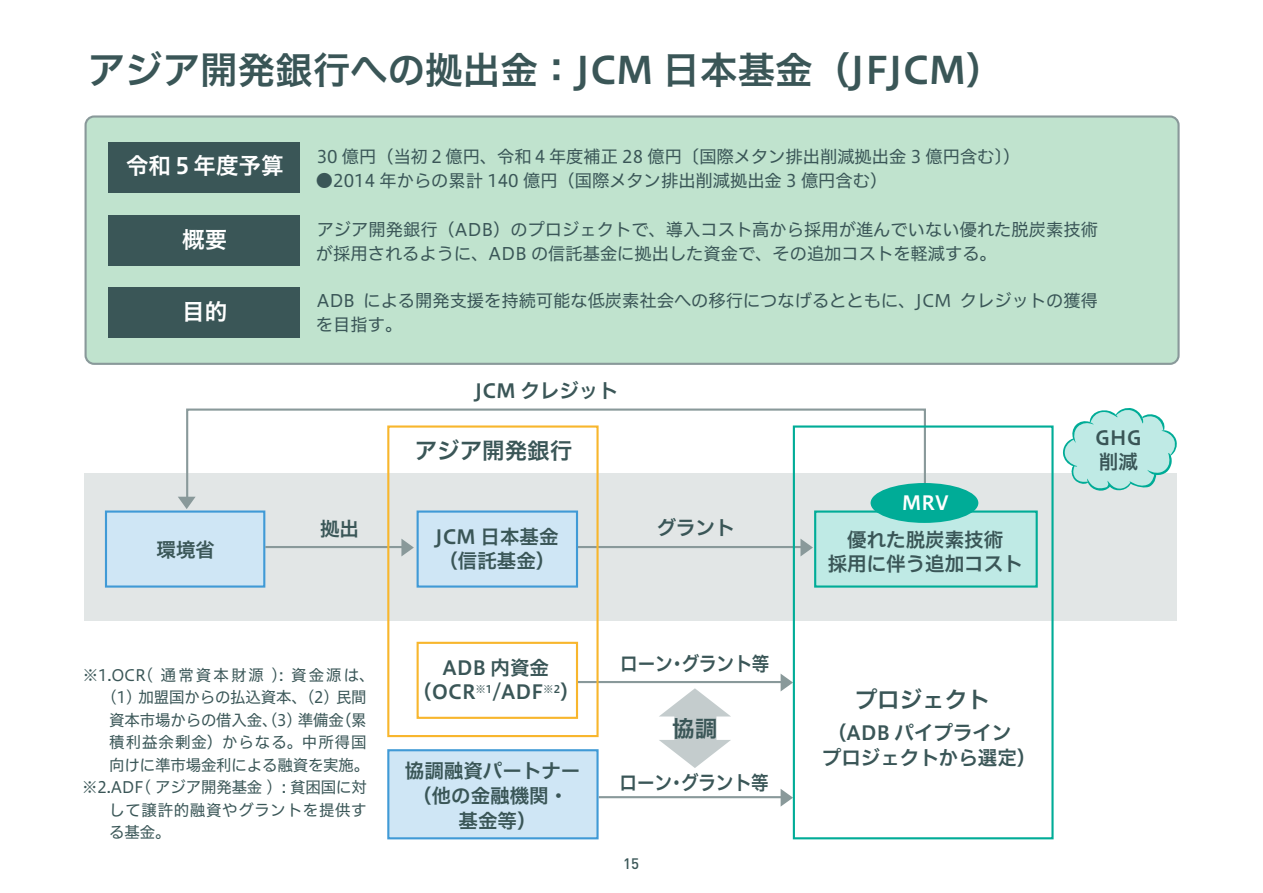
<style>
.page{position:relative;width:1263px;height:893px;background:#fff}
.page>*{position:absolute;margin:0;border:0;box-sizing:border-box;transform-origin:0 0}
.t1{font:37.5px "Hiragino UD Sans F Std W6";color:#3a5657}
.t2{font:22.5px "Hiragino UD Sans F Std W6";color:#3a5657}
.t3{font:22.5px "Hiragino UD Sans F Std W6";color:#fff}
.t4{font:19.5px/24.8px "Hiragino UD Sans F Std W6";color:#3a5657;text-align:center}
.t5{font:19.5px "Hiragino UD Sans F Std W6";color:#3a5657;scale:.9 1}
.t6{font:19.5px "Hiragino UD Sans F Std W6";color:#fff}
.t7{font:17.25px/24px "Hiragino UD Sans F Std W4";color:#3a5657}
.t8{font:15.75px "Hiragino UD Sans F Std W4";letter-spacing:-.01em;color:#3a5657}
.t9{font:15.75px "Hiragino UD Sans F Std W4";letter-spacing:.135em;color:#3a5657}
.t10{font:15.75px "Hiragino UD Sans F Std W4";letter-spacing:.065em;color:#3a5657}
.t11{font:15.75px "Hiragino UD Sans F Std W4";letter-spacing:.045em;color:#3a5657}
.t12{font:500 15px "DIN Pro";color:#3a5657}
</style>
<div class="page">
<div style="left:86px;top:117px;width:1092px;height:247px;background:#c0e3ce;border-radius:9px"></div>
<div style="left:85px;top:115px;width:1094px;height:250px;border:2px solid #89999a;border-radius:9px"></div>
<div style="left:84px;top:473px;width:1093px;height:147px;background:#e2e6e6"></div>
<div style="left:105px;top:510px;width:160px;height:78px;background:#cfe6f5;border:2px solid #409ad6"></div>
<div style="left:417px;top:510px;width:161px;height:78px;background:#cfe6f5;border:2px solid #409ad6"></div>
<div style="left:417px;top:642px;width:161px;height:77px;border:2px solid #f8b62d"></div>
<div style="left:814px;top:510px;width:224px;height:78px;background:#bfeae5;border:2px solid #00ac97"></div>
<svg style="left:659px;top:688px;width:72px;height:80px"></svg>
<div style="left:387px;top:749px;width:212px;height:90px;background:#cfe6f5;border:2px solid #409ad6"></div>
<div style="left:109px;top:287px;width:191px;height:51px;background:#3a5657"></div>
<div style="left:109px;top:215px;width:191px;height:51px;background:#3a5657"></div>
<div style="left:109px;top:142px;width:191px;height:51px;background:#3a5657"></div>
<hr style="left:265px;top:546px;width:140px;height:2px;background:#89999a">
<svg style="left:401px;top:539px;width:13px;height:17px"></svg>
<svg style="left:185px;top:408px;width:741px;height:100px"></svg>
<svg style="left:178px;top:497px;width:18px;height:12px"></svg>
<hr style="left:578px;top:546px;width:226px;height:2px;background:#89999a">
<svg style="left:800px;top:539px;width:13px;height:17px"></svg>
<hr style="left:578px;top:681px;width:206px;height:2px;background:#89999a">
<svg style="left:781px;top:674px;width:12px;height:17px"></svg>
<hr style="left:599px;top:796px;width:185px;height:2px;background:#89999a">
<svg style="left:781px;top:789px;width:12px;height:18px"></svg>
<svg style="left:1063px;top:408px;width:114px;height:83px"></svg>
<div style="left:387px;top:425px;width:212px;height:312px;border:2px solid #f8b62d"></div>
<div style="left:793px;top:425px;width:260px;height:414px;border:2px solid #00ac97"></div>
<div style="left:870px;top:483px;width:108px;height:40px;background:#00ac97;border-radius:50%"></div>
<h1 class="t1" style="left:88px;top:41px;width:917px">アジア開発銀行への拠出金：JCM 日本基金（JFJCM）</h1>
<h2 class="t3" style="left:126px;top:148px;width:159px">令和５年度予算</h2>
<h2 class="t3" style="left:182px;top:222px;width:47px">概要</h2>
<h2 class="t3" style="left:182px;top:294px;width:47px">目的</h2>
<p class="t4" style="left:157px;top:536px;width:60px">環境省</p>
<p class="t7" style="left:317px;top:143px;width:705px">30 億円（当初２億円、令和４年度補正 28 億円〔国際メタン排出削減拠出金 3 億円含む〕）</p>
<p class="t7" style="left:316px;top:167px;width:573px">●2014 年からの累計 140 億円（国際メタン排出削減拠出金 3 億円含む）</p>
<p class="t7" style="left:316px;top:217px;width:783px">アジア開発銀行（ADB）のプロジェクトで、導入コスト高から採用が進んでいない優れた脱炭素技術が採用されるように、ADB の信託基金に拠出した資金で、その追加コストを軽減する。</p>
<p class="t7" style="left:316px;top:288px;width:783px">ADB による開発支援を持続可能な低炭素社会への移行につなげるとともに、JCM クレジットの獲得を目指す。</p>
<p class="t4" style="left:475px;top:377px;width:144px">JCM クレジット</p>
<h2 class="t2" style="left:415px;top:433px;width:159px">アジア開発銀行</h2>
<p class="t4" style="left:320px;top:515px;width:40px">拠出</p>
<p class="t4" style="left:657px;top:515px;width:79px">グラント</p>
<p class="t4" style="left:435px;top:523px;width:125px;text-align:left">JCM 日本基金（信託基金）</p>
<p class="t6" style="left:902px;top:488px;width:49px">MRV</p>
<p class="t4" style="left:828px;top:526px;width:196px">優れた脱炭素技術<br>採用に伴う追加コスト</p>
<p class="t4" style="left:1095px;top:425px;width:48px">GHG</p>
<p class="t4" style="left:1099px;top:448px;width:40px">削減</p>
<p class="t9" style="left:83px;top:663px;width:293px">※1.OCR( 通常資本財源 ): 資金源は、</p>
<p class="t8" style="left:109px;top:685px;width:259px">(1) 加盟国からの払込資本、(2) 民間</p>
<p class="t8" style="left:109px;top:708px;width:259px">資本市場からの借入金、(3) 準備金（累</p>
<p class="t10" style="left:109px;top:730px;width:259px">積利益余剰金）からなる。中所得国</p>
<p class="t8" style="left:109px;top:753px;width:261px">向けに準市場金利による融資を実施。</p>
<p class="t8" style="left:82px;top:775px;width:286px">※2.ADF( アジア開発基金 ) : 貧困国に対</p>
<p class="t11" style="left:109px;top:798px;width:259px">して譲許的融資やグラントを提供す</p>
<p class="t8" style="left:109px;top:820px;width:63px">る基金。</p>
<p class="t4" style="left:412px;top:654px;width:169px">ADB 内資金（OCR<sup>※1</sup>/ADF<sup>※2</sup>）</p>
<p class="t4" style="left:405px;top:757px;width:177px">協調融資パートナー（他の金融機関・基金等）</p>
<p class="t5" style="left:620px;top:648px;width:167px">ローン・グラント等</p>
<h2 class="t2" style="left:672px;top:711px;width:46px">協調</h2>
<p class="t5" style="left:620px;top:768px;width:167px">ローン・グラント等</p>
<p class="t12" style="left:623px;top:853px;width:17px">15</p>
<h2 class="t2" style="left:855px;top:682px;width:136px">プロジェクト</h2>
<p class="t4" style="left:822px;top:719px;width:216px;text-align:left">（ADB パイプライン<br>プロジェクトから選定）</p>
</div>
